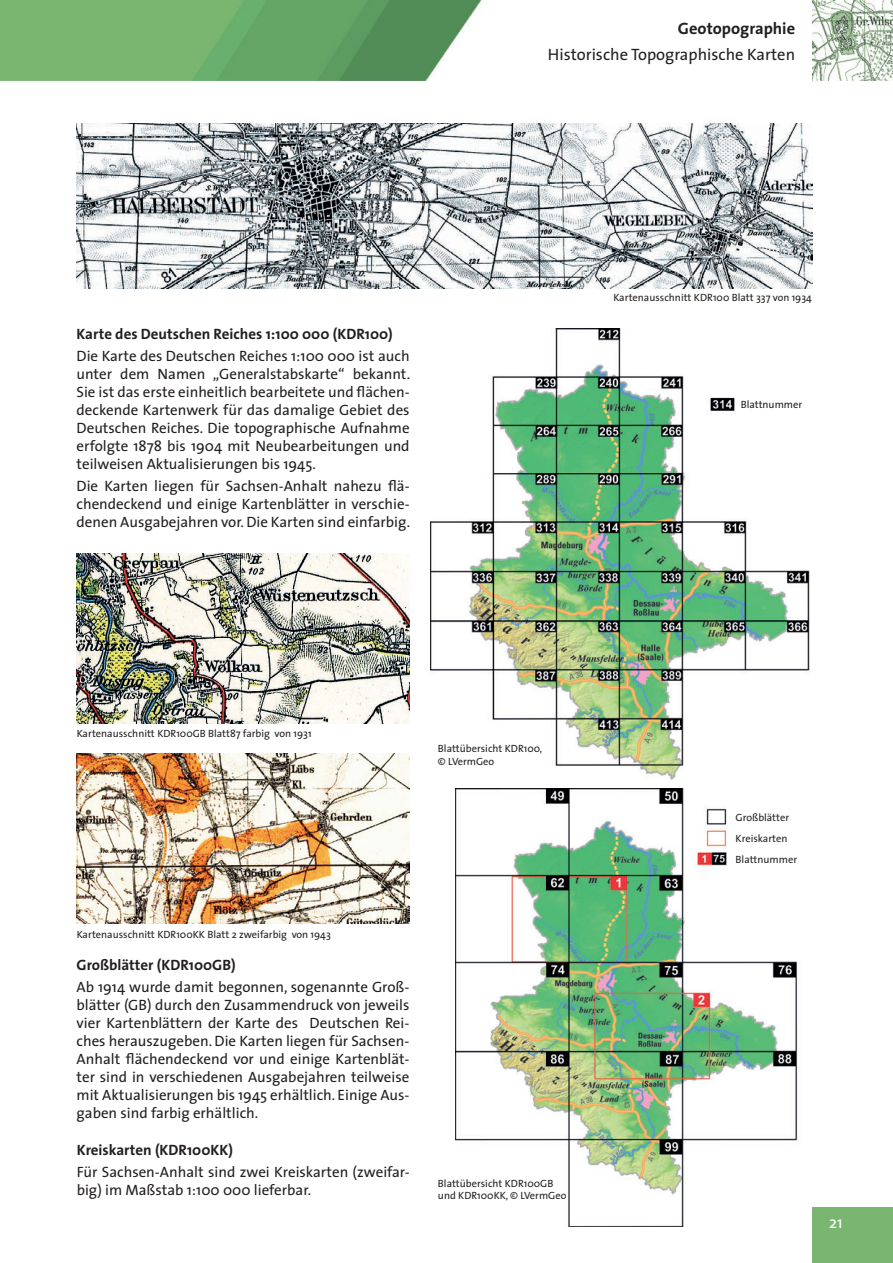
<style>
.page{position:relative;width:893px;height:1263px;background:#fff}
.page>*{position:absolute;margin:0;border:0;box-sizing:border-box;transform-origin:0 0}
.Text{font:16.5px/25.5px "The Sans";color:#231f20;text-align:right}
.t1{font:16.5px "The Sans";color:#fff}
.Text-2{font:15px/18px "The Sans";color:#231f20}
.Text-3{font:10.5px/12.6px "The Sans";color:#231f20}
.s1{font-weight:700}
</style>
<div class="page">
<img style="left:0;top:0;width:482px;height:81px">
<div style="left:812px;top:1208px;width:81px;height:55px;background:#7ab671"></div>
<img style="left:812px;top:0;width:81px;height:81px">
<img style="left:77px;top:123px;width:735px;height:165px">
<img style="left:431px;top:329px;width:379px;height:460px">
<img style="left:456px;top:789px;width:342px;height:438px">
<img style="left:77px;top:553px;width:333px;height:170px">
<img style="left:77px;top:753px;width:333px;height:170px">
<p class="Text" style="left:548px;top:16px;width:249px"><span class="s1">Geotopographie<br></span>Historische Topographische Karten</p>
<p class="Text-2" style="left:77px;top:323px;width:335px;line-height:22.2px"><span class="s1">Karte des Deutschen Reiches 1:100 000 (KDR100)<br></span>Die Karte des Deutschen Reiches 1:100 000 ist auch</p>
<p class="Text-2" style="left:77px;top:365px;width:335px;text-align:justify">unter dem Namen „Generalstabskarte“ bekannt.<br>Sie ist das erste einheitlich bearbeitete und flächen&shy;deckende Kartenwerk für das damalige Gebiet des Deutschen Reiches. Die topographische Aufnahme erfolgte 1878 bis 1904 mit Neubearbeitungen und teilweisen Aktualisierungen bis 1945.</p>
<p class="Text-2" style="left:77px;top:477px;width:335px;text-align:justify">Die Karten liegen für Sachsen-Anhalt nahezu flä&shy;chendeckend und einige Kartenblätter in verschie&shy;denen Ausgabejahren vor. Die Karten sind einfarbig.</p>
<p class="Text-3" style="left:613px;top:291px;width:200px">Kartenausschnitt KDR100 Blatt 337 von 1934</p>
<p class="Text-3" style="left:741px;top:398px;width:63px">Blattnummer</p>
<p class="Text-3" style="left:77px;top:727px;width:236px">Kartenausschnitt KDR100GB Blatt87 farbig von 1931</p>
<p class="Text-3" style="left:438px;top:742px;width:106px">Blattübersicht KDR100, © LVermGeo</p>
<p class="Text-3" style="left:77px;top:928px;width:256px">Kartenausschnitt KDR100KK Blatt 2 zweifarbig von 1943</p>
<p class="Text-2" style="left:77px;top:954px;width:334px;line-height:22.2px"><span class="s1">Großblätter (KDR100GB)<br></span>Ab 1914 wurde damit begonnen, sogenannte Groß-</p>
<p class="Text-2" style="left:77px;top:996px;width:334px;text-align:justify">blätter (GB) durch den Zusammendruck von jeweils vier Kartenblättern der Karte des Deutschen Rei&shy;ches herauszugeben. Die Karten liegen für Sachsen-Anhalt flächendeckend vor und einige Kartenblät&shy;ter sind in verschiedenen Ausgabejahren teilweise mit Aktualisierungen bis 1945 erhältlich. Einige Aus&shy;gaben sind farbig erhältlich.</p>
<p class="Text-2" style="left:77px;top:1138px;width:335px;line-height:22.2px"><span class="s1">Kreiskarten (KDR100KK)<br></span>Für Sachsen-Anhalt sind zwei Kreiskarten (zweifar-</p>
<p class="Text-2" style="left:77px;top:1181px;width:236px">big) im Maßstab 1:100 000 lieferbar.</p>
<p class="Text-3" style="left:438px;top:1177px;width:130px">Blattübersicht KDR100GB und KDR100KK, © LVermGeo</p>
<p class="Text-3" style="left:736px;top:811px;width:55px">Großblätter</p>
<p class="Text-3" style="left:736px;top:832px;width:53px">Kreiskarten</p>
<p class="Text-3" style="left:736px;top:853px;width:63px">Blattnummer</p>
<p class="t1" style="left:829px;top:1212px;width:15px">21</p>
</div>
